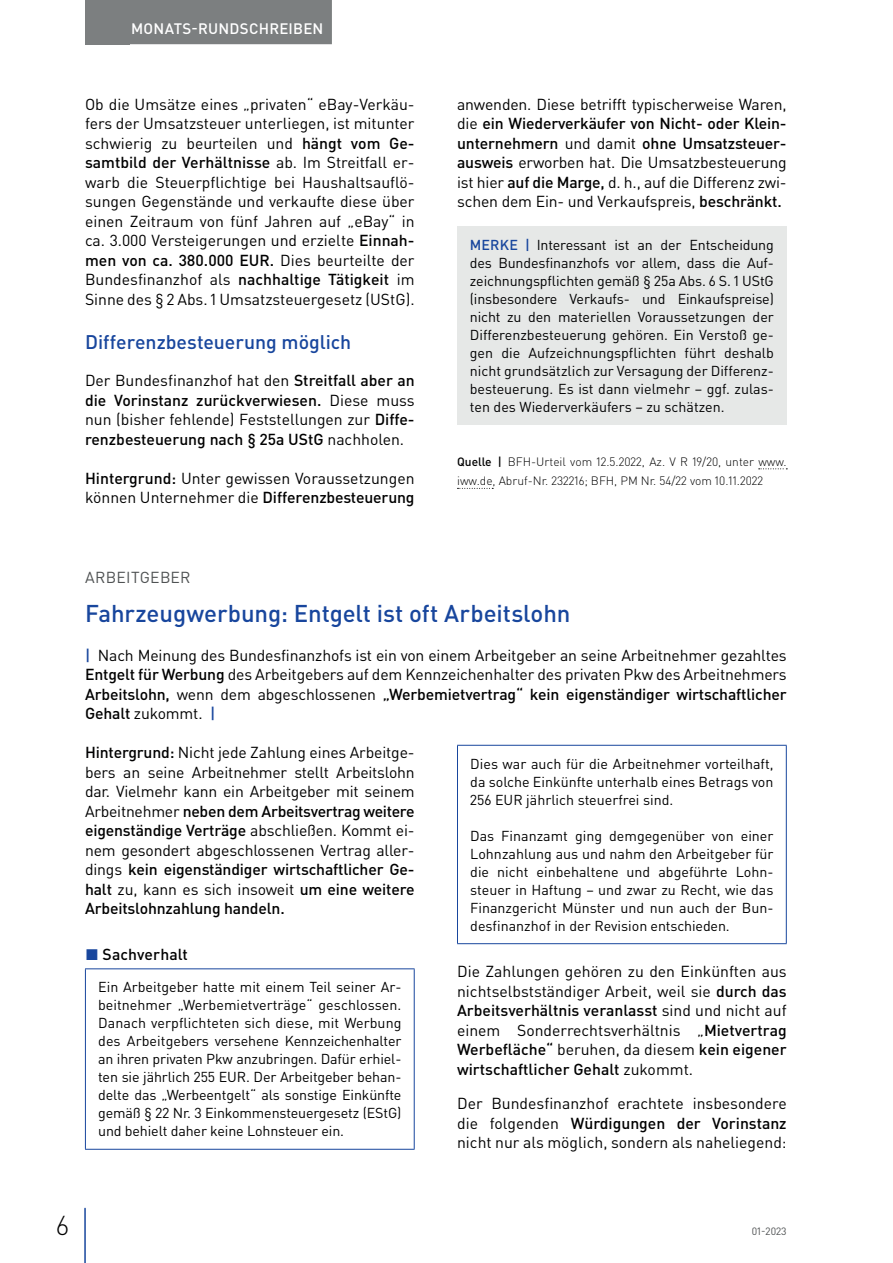
<style>
.page{position:relative;width:893px;height:1263px;background:#fff}
.page>*{position:absolute;margin:0;border:0;box-sizing:border-box;transform-origin:0 0}
.t1{font:300 27px "DIN Pro";color:#000001}
.t2{font:500 24px "DIN Pro";letter-spacing:-.005em;color:#18469d}
.t3{font:500 19.5px "DIN Pro";color:#18469d}
.t4{font:15.75px/19.5px "DIN Pro";color:#000001;text-align:justify}
.t5{font:500 15.75px "DIN Pro";letter-spacing:.005em;color:#000001}
.t6{font:15.75px "DIN Pro";letter-spacing:.015em;color:#4f5253}
.t7{font:500 15px "DIN Pro";letter-spacing:.015em;color:#fff}
.t8{font:14.25px/18px "DIN Pro";color:#000001;text-align:justify}
.t9{font:300 12px/19.5px "DIN Pro";color:#000001}
.t10{font:10.5px "DIN Pro";color:#4f5253}
.s1{font-weight:500}
.s2{font-weight:500;color:#18469d}
.s3{color:#18469d}
</style>
<div class="page">
<div style="left:85px;top:0;width:45px;height:44px;background:#7c7f80"></div>
<hr style="left:84px;top:1208px;width:2px;height:55px;background:#18469d">
<div style="left:122px;top:0;width:210px;height:44px;background:#7c7f80"></div>
<svg style="left:759px;top:468px;width:28px;height:1px"></svg>
<svg style="left:457px;top:488px;width:36px;height:1px"></svg>
<div style="left:457px;top:226px;width:330px;height:199px;background:#e6e8e7"></div>
<hr style="left:85px;top:968px;width:330px;height:1px;background:#18469d">
<hr style="left:85px;top:969px;width:1px;height:180px;background:#18469d">
<hr style="left:414px;top:969px;width:1px;height:180px;background:#18469d">
<hr style="left:85px;top:1149px;width:330px;height:1px;background:#18469d">
<hr style="left:457px;top:745px;width:330px;height:1px;background:#18469d">
<hr style="left:457px;top:746px;width:1px;height:197px;background:#18469d">
<hr style="left:786px;top:746px;width:1px;height:197px;background:#18469d">
<hr style="left:457px;top:943px;width:330px;height:1px;background:#18469d">
<p class="t7" style="left:131px;top:18px;width:194px">MONATS-RUNDSCHREIBEN</p>
<p class="t4" style="left:85px;top:94px;width:331px">Ob die Umsätze eines „privaten“ eBay-Verkäu&shy;fers der Umsatzsteuer unterliegen, ist mitunter schwierig zu beurteilen und <span class="s1">hängt vom Ge&shy;samtbild der Verhältnisse</span> ab. Im Streitfall er&shy;warb die Steuerpflichtige bei Haushaltsauflö&shy;sungen Gegenstände und verkaufte diese über einen Zeitraum von fünf Jahren auf „eBay“ in ca. 3.000 Versteigerungen und erzielte <span class="s1">Einnah&shy;men von ca. 380.000 EUR.</span> Dies beurteilte der Bundesfinanzhof als <span class="s1">nachhaltige Tätigkeit</span> im Sinne des § 2 Abs. 1 Umsatzsteuergesetz (UStG).</p>
<p class="t3" style="left:85px;top:329px;width:268px">Differenzbesteuerung möglich</p>
<p class="t4" style="left:85px;top:370px;width:331px">Der Bundesfinanzhof hat den <span class="s1">Streitfall aber an die Vorinstanz zurückverwiesen.</span> Diese muss nun (bisher fehlende) Feststellungen zur <span class="s1">Diffe&shy;renzbesteuerung nach § 25a UStG</span> nachholen.</p>
<p class="t4" style="left:85px;top:468px;width:331px"><span class="s1">Hintergrund:</span> Unter gewissen Voraussetzungen können Unternehmer die <span class="s1">Differenzbesteuerung</span></p>
<p class="t4" style="left:457px;top:94px;width:331px">anwenden. Diese betrifft typischerweise Waren, die <span class="s1">ein Wiederverkäufer von Nicht- oder Klein&shy;unternehmern</span> und damit <span class="s1">ohne Umsatzsteuer&shy;ausweis</span> erworben hat. Die Umsatzbesteuerung ist hier <span class="s1">auf die Marge,</span> d. h., auf die Differenz zwi&shy;schen dem Ein- und Verkaufspreis, <span class="s1">beschränkt.</span></p>
<p class="t8" style="left:470px;top:235px;width:306px"><span class="s2">MERKE |</span> Interessant ist an der Entscheidung des Bundesfinanzhofs vor allem, dass die Auf&shy;zeichnungspflichten gemäß § 25a Abs. 6 S. 1 UStG (insbesondere Verkaufs- und Einkaufspreise) nicht zu den materiellen Voraussetzungen der Differenzbesteuerung gehören. Ein Verstoß ge&shy;gen die Aufzeichnungspflichten führt deshalb nicht grundsätzlich zur Versagung der Differenz&shy;besteuerung. Es ist dann vielmehr – ggf. zulas&shy;ten des Wiederverkäufers – zu schätzen.</p>
<p class="t9" style="left:457px;top:451px;width:331px"><span class="s1">Quelle |</span> BFH-Urteil vom 12.5.2022, Az. V R 19/20, unter www. iww.de, Abruf-Nr. 232216; BFH, PM Nr. 54/22 vom 10.11.2022</p>
<p class="t6" style="left:85px;top:566px;width:107px">ARBEITGEBER</p>
<h2 class="t2" style="left:85px;top:597px;width:487px">Fahrzeugwerbung: Entgelt ist oft Arbeitslohn</h2>
<p class="t4" style="left:85px;top:645px;width:703px"><span class="s2">|</span> Nach Meinung des Bundesfinanzhofs ist ein von einem Arbeitgeber an seine Arbeitnehmer gezahltes <span class="s1">Entgelt für Werbung</span> des Arbeitgebers auf dem Kennzeichenhalter des privaten Pkw des Arbeitnehmers <span class="s1">Arbeitslohn,</span> wenn dem abgeschlossenen <span class="s1">„Werbemietvertrag“ kein eigenständiger wirtschaftlicher Gehalt</span> zukommt. <span class="s2">|</span></p>
<p class="t4" style="left:85px;top:742px;width:331px"><span class="s1">Hintergrund:</span> Nicht jede Zahlung eines Arbeitge&shy;bers an seine Arbeitnehmer stellt Arbeitslohn dar. Vielmehr kann ein Arbeitgeber mit seinem Arbeitnehmer <span class="s1">neben dem Arbeitsvertrag weitere eigenständige Verträge</span> abschließen. Kommt ei&shy;nem gesondert abgeschlossenen Vertrag aller&shy;dings <span class="s1">kein eigenständiger wirtschaftlicher Ge&shy;halt</span> zu, kann es sich insoweit <span class="s1">um eine weitere Arbeitslohnzahlung handeln.</span></p>
<p class="t5" style="left:85px;top:944px;width:104px"><span class="s3">◼</span> Sachverhalt</p>
<p class="t8" style="left:98px;top:978px;width:305px">Ein Arbeitgeber hatte mit einem Teil seiner Ar&shy;beitnehmer „Werbemietverträge“ geschlossen.<br>Danach verpflichteten sich diese, mit Werbung des Arbeitgebers versehene Kennzeichenhalter an ihren privaten Pkw anzubringen. Dafür erhiel&shy;ten sie jährlich 255 EUR. Der Arbeitgeber behan&shy;delte das „Werbeentgelt“ als sonstige Einkünfte gemäß § 22 Nr. 3 Einkommensteuergesetz (EStG) und behielt daher keine Lohnsteuer ein.</p>
<p class="t8" style="left:470px;top:754px;width:305px">Dies war auch für die Arbeitnehmer vorteilhaft, da solche Einkünfte unterhalb eines Betrags von 256 EUR jährlich steuerfrei sind.</p>
<p class="t8" style="left:470px;top:826px;width:305px">Das Finanzamt ging demgegenüber von einer Lohnzahlung aus und nahm den Arbeitgeber für die nicht einbehaltene und abgeführte Lohn&shy;steuer in Haftung – und zwar zu Recht, wie das Finanzgericht Münster und nun auch der Bun&shy;desfinanzhof in der Revision entschieden.</p>
<p class="t4" style="left:457px;top:961px;width:331px">Die Zahlungen gehören zu den Einkünften aus nichtselbstständiger Arbeit, weil sie <span class="s1">durch das Arbeitsverhältnis veranlasst</span> sind und nicht auf einem Sonderrechtsverhältnis „<span class="s1">Mietvertrag Werbefläche“</span> beruhen, da diesem <span class="s1">kein eigener wirtschaftlicher Gehalt</span> zukommt.</p>
<p class="t4" style="left:457px;top:1093px;width:331px">Der Bundesfinanzhof erachtete insbesondere die folgenden <span class="s1">Würdigungen der Vorinstanz </span>nicht nur als möglich, sondern als naheliegend:</p>
<h1 class="t1" style="left:56px;top:1207px;width:14px">6</h1>
<p class="t10" style="left:752px;top:1224px;width:36px">01-2023</p>
</div>
